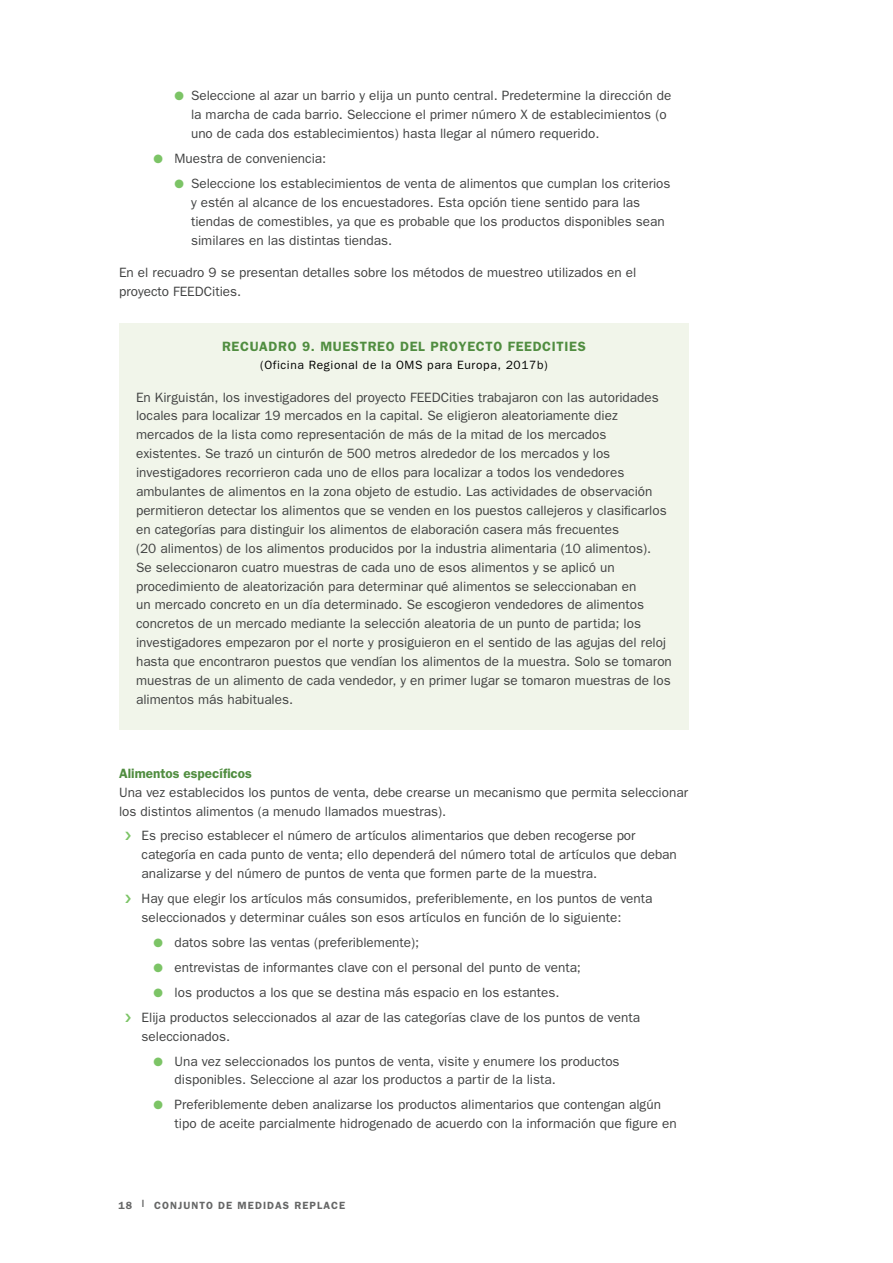
<style>
.page{position:relative;width:893px;height:1263px;background:#fff}
.page>*{position:absolute;margin:0;border:0;box-sizing:border-box;transform-origin:0 0}
.t1{font:13.5px/18.9px "Franklin Gothic";color:#414242}
.t2{font:600 13.5px "Franklin Gothic";letter-spacing:.05em;color:#508d40}
.t3{font:600 13.5px "Franklin Gothic";color:#508d40}
.t4{font:12px "Franklin Gothic";letter-spacing:.05em;color:#000}
.t5{font:600 10.5px "Franklin Gothic";letter-spacing:.1em;color:#666767}
.s1{color:#7cc466}
</style>
<div class="page">
<div style="left:119px;top:323px;width:570px;height:407px;background:#f1f5ea"></div>
<p class="t1" style="left:191px;top:86px;width:482px;text-indent:-16px"><span class="s1">●</span> Seleccione al azar un barrio y elija un punto central. Predetermine la dirección de la marcha de cada barrio. Seleccione el primer número X de establecimientos (o uno de cada dos establecimientos) hasta llegar al número requerido.</p>
<p class="t1" style="left:154px;top:149px;width:174px"><span class="s1">●</span> Muestra de conveniencia:</p>
<p class="t1" style="left:191px;top:173px;width:481px;text-indent:-16px"><span class="s1">●</span> Seleccione los establecimientos de venta de alimentos que cumplan los criterios y estén al alcance de los encuestadores. Esta opción tiene sentido para las tiendas de comestibles, ya que es probable que los productos disponibles sean similares en las distintas tiendas.</p>
<p class="t1" style="left:119px;top:263px;width:519px">En el recuadro 9 se presentan detalles sobre los métodos de muestreo utilizados en el proyecto FEEDCities.</p>
<p class="t2" style="left:222px;top:338px;width:365px">RECUADRO 9. MUESTREO DEL PROYECTO FEEDCITIES</p>
<p class="t4" style="left:260px;top:358px;width:289px">(Oficina Regional de la OMS para Europa, 2017b)</p>
<p class="t1" style="left:136px;top:387px;width:537px">En Kirguistán, los investigadores del proyecto FEEDCities trabajaron con las autoridades locales para localizar 19 mercados en la capital. Se eligieron aleatoriamente diez mercados de la lista como representación de más de la mitad de los mercados existentes. Se trazó un cinturón de 500 metros alrededor de los mercados y los investigadores recorrieron cada uno de ellos para localizar a todos los vendedores ambulantes de alimentos en la zona objeto de estudio. Las actividades de observación permitieron detectar los alimentos que se venden en los puestos callejeros y clasificarlos en categorías para distinguir los alimentos de elaboración casera más frecuentes<br>(20 alimentos) de los alimentos producidos por la industria alimentaria (10 alimentos).<br>Se seleccionaron cuatro muestras de cada uno de esos alimentos y se aplicó un procedimiento de aleatorización para determinar qué alimentos se seleccionaban en<br>un mercado concreto en un día determinado. Se escogieron vendedores de alimentos concretos de un mercado mediante la selección aleatoria de un punto de partida; los investigadores empezaron por el norte y prosiguieron en el sentido de las agujas del reloj hasta que encontraron puestos que vendían los alimentos de la muestra. Solo se tomaron muestras de un alimento de cada vendedor, y en primer lugar se tomaron muestras de los alimentos más habituales.</p>
<p class="t3" style="left:119px;top:765px;width:134px">Alimentos específicos</p>
<p class="t1" style="left:119px;top:782px;width:570px">Una vez establecidos los puntos de venta, debe crearse un mecanismo que permita seleccionar los distintos alimentos (a menudo llamados muestras).</p>
<p class="t1" style="left:142px;top:826px;width:537px">Es preciso establecer el número de artículos alimentarios que deben recogerse por categoría en cada punto de venta; ello dependerá del número total de artículos que deban analizarse y del número de puntos de venta que formen parte de la muestra.</p>
<p class="t1" style="left:142px;top:889px;width:512px">Hay que elegir los artículos más consumidos, preferiblemente, en los puntos de venta seleccionados y determinar cuáles son esos artículos en función de lo siguiente:</p>
<p class="t1" style="left:154px;top:933px;width:267px"><span class="s1">●</span> datos sobre las ventas (preferiblemente);</p>
<p class="t1" style="left:154px;top:957px;width:429px"><span class="s1">●</span> entrevistas de informantes clave con el personal del punto de venta;</p>
<p class="t1" style="left:142px;top:979px;width:500px;line-height:24.9px;text-indent:12px"><span class="s1">●</span> los productos a los que se destina más espacio en los estantes.<br>Elija productos seleccionados al azar de las categorías clave de los puntos de venta</p>
<p class="t1" style="left:142px;top:1026px;width:90px">seleccionados.</p>
<p class="t1" style="left:175px;top:1051px;width:447px;text-indent:-21px"><span class="s1">●</span> Una vez seleccionados los puntos de venta, visite y enumere los productos disponibles. Seleccione al azar los productos a partir de la lista.</p>
<p class="t1" style="left:175px;top:1095px;width:504px;text-indent:-21px"><span class="s1">●</span> Preferiblemente deben analizarse los productos alimentarios que contengan algún tipo de aceite parcialmente hidrogenado de acuerdo con la información que figure en</p>
<p class="t5" style="left:119px;top:1199px;width:228px">18 | CONJUNTO DE MEDIDAS REPLACE</p>
</div>
